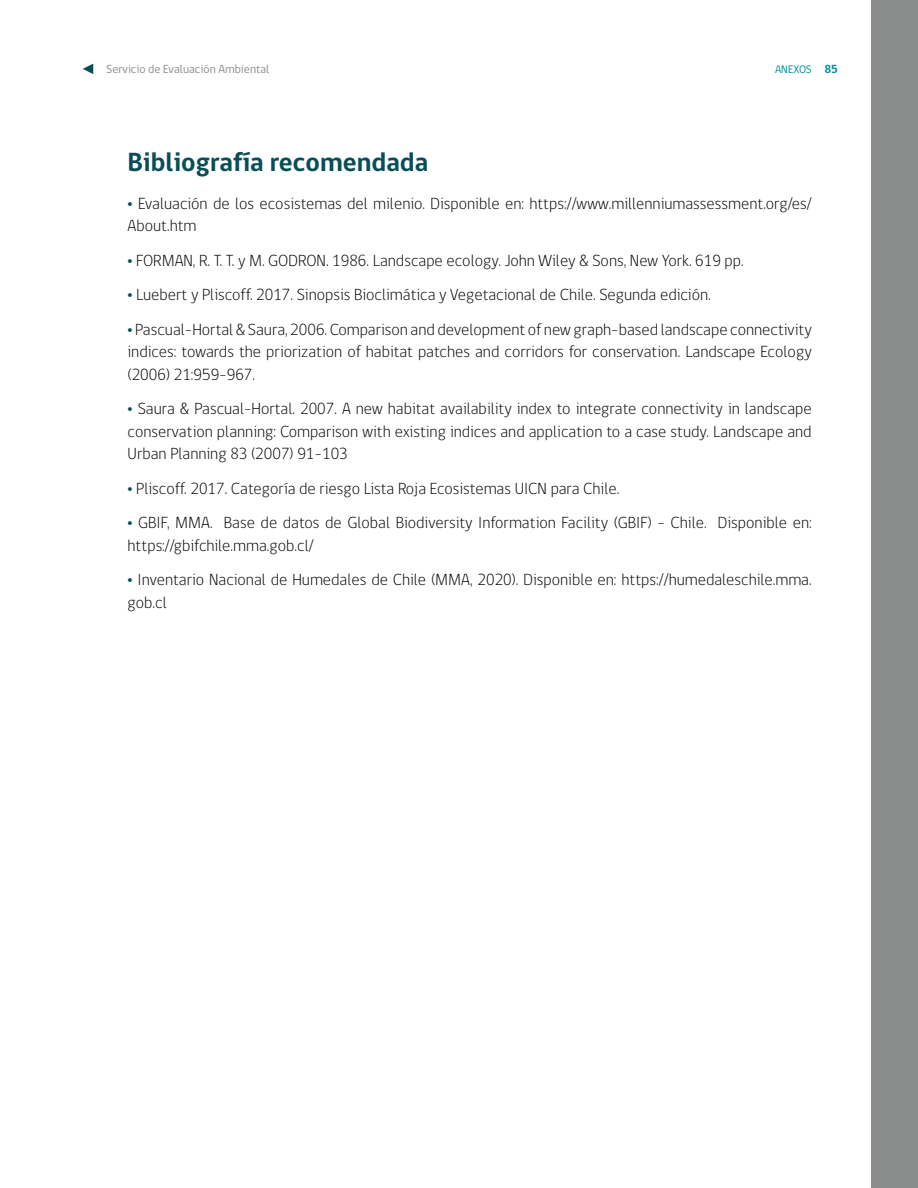
<style>
.page{position:relative;width:918px;height:1188px;background:#fff}
.page>*{position:absolute;margin:0;border:0;box-sizing:border-box;transform-origin:0 0}
.t1{font:700 27px "gob CL";color:#094e56}
.t2{font:300 16.5px/22.5px "gob CL";color:#000}
.t3{font:12px "gob CL";color:#8b8d8d}
.t4{font:11.25px "gob CL";color:#008d99}
.s1{font-weight:700;font-size:12px}
</style>
<div class="page">
<div style="left:871px;top:0;width:47px;height:1188px;background:#8b8d8d"></div>
<svg style="left:83px;top:64px;width:10px;height:10px"></svg>
<p class="t3" style="left:106px;top:61px;width:165px">Servicio de Evaluación Ambiental</p>
<p class="t4" style="left:775px;top:62px;width:65px">ANEXOS <span class="s1">85</span></p>
<h1 class="t1" style="left:128px;top:144px;width:302px">Bibliografía recomendada</h1>
<p class="t2" style="left:128px;top:192px;width:686px"><sup>.</sup> Evaluación de los ecosistemas del milenio. Disponible en: https://www.millenniumassessment.org/es/<br>About.htm</p>
<p class="t2" style="left:128px;top:243px;width:686px;line-height:34.5px"><sup>.</sup> FORMAN, R. T. T. y M. GODRON. 1986. Landscape ecology. John Wiley &amp; Sons, New York. 619 pp.<br><sup>.</sup> Luebert y Pliscoff. 2017. Sinopsis Bioclimática y Vegetacional de Chile. Segunda edición.<br><sup>.</sup> Pascual-Hortal &amp; Saura, 2006. Comparison and development of new graph-based landscape connectivity</p>
<p class="t2" style="left:128px;top:341px;width:686px">indices: towards the priorization of habitat patches and corridors for conservation. Landscape Ecology (2006) 21:959–967.</p>
<p class="t2" style="left:128px;top:398px;width:686px;text-align:justify"><sup>.</sup> Saura &amp; Pascual-Hortal. 2007. A new habitat availability index to integrate connectivity in landscape conservation planning: Comparison with existing indices and application to a case study. Landscape and Urban Planning 83 (2007) 91–103</p>
<p class="t2" style="left:128px;top:471px;width:686px;line-height:34.5px"><sup>.</sup> Pliscoff. 2017. Categoría de riesgo Lista Roja Ecosistemas UICN para Chile.<br><sup>.</sup> GBIF, MMA. Base de datos de Global Biodiversity Information Facility (GBIF) - Chile. Disponible en:</p>
<p class="t2" style="left:128px;top:528px;width:686px;line-height:34.5px">https://gbifchile.mma.gob.cl/<br><sup>.</sup> Inventario Nacional de Humedales de Chile (MMA, 2020). Disponible en: https://humedaleschile.mma.</p>
<p class="t2" style="left:128px;top:591px;width:41px">gob.cl</p>
</div>
